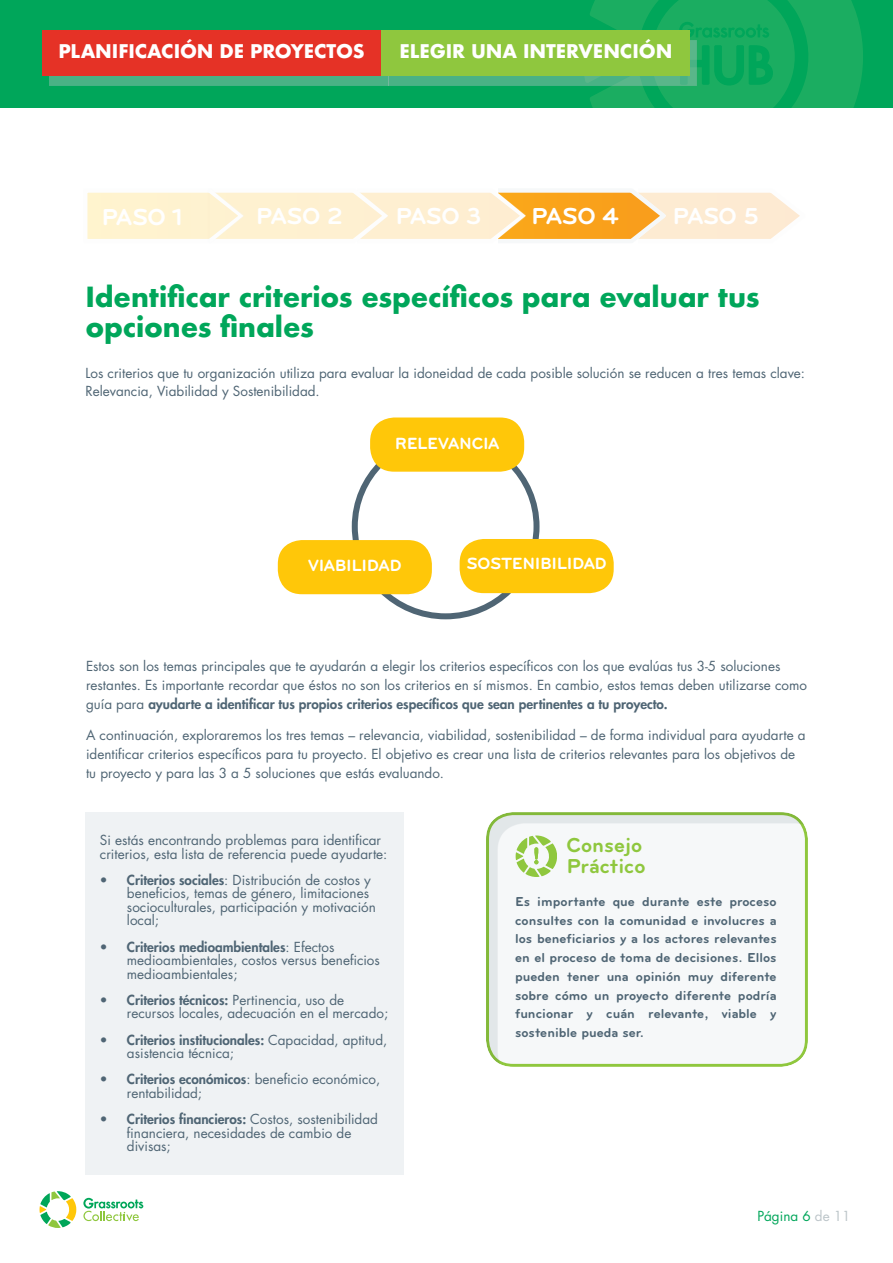
<style>
.page{position:relative;width:893px;height:1263px;background:#fff}
.page>*{position:absolute;margin:0;border:0;box-sizing:border-box;transform-origin:0 0}
.t1{font:700 27px/30px "Futura";letter-spacing:-.005em;color:#00a65a}
.t2{font:700 24px "Bryant";letter-spacing:-.015em;color:#fff}
.t3{font:700 21px/21px "Bryant";color:#8fc73e}
.t4{font:700 18.3px "Futura";letter-spacing:-.005em;color:#fff}
.t5{font:700 16.8px "Bryant";letter-spacing:-.02em;color:#fff}
.t6{font:13.5px/13.5px "Futura";color:#4f6574}
.t7{font:700 13.5px/18.8px "Bryant";color:#4f6574;text-align:justify}
.t8{font:13.5px "Futura";color:#00a65a}
.s1{font-weight:800}
.s2{color:#bcc5c9}
</style>
<div class="page">
<div style="left:85px;top:812px;width:319px;height:362px;background:#eff2f4"></div>
<svg style="left:40px;top:1191px;width:36px;height:37px"></svg>
<svg style="left:83px;top:1198px;width:60px;height:23px"></svg>
<div style="left:352px;top:434px;width:187px;height:185px;border:6px solid #4f6574;border-radius:50%"></div>
<div style="left:370px;top:417px;width:154px;height:55px;background:#ffc709;border-radius:24px"></div>
<svg style="left:87px;top:192px;width:713px;height:47px;background:#fce1b2"></svg>
<div style="left:460px;top:539px;width:154px;height:54px;background:#ffc709;border-radius:24px"></div>
<div style="left:278px;top:540px;width:154px;height:54px;background:#ffc709;border-radius:24px"></div>
<div style="left:486px;top:810px;width:324px;height:258px;background:#bcc5c9;opacity:.3"></div>
<svg style="left:516px;top:835px;width:41px;height:42px"></svg>
<div style="left:0;top:0;width:893px;height:107px;background:#00a65a"></div>
<svg style="left:590px;top:0;width:273px;height:107px"></svg>
<div style="left:49px;top:40px;width:340px;height:46px;background:#bcc5c9;opacity:.4"></div>
<div style="left:43px;top:30px;width:339px;height:45px;background:#e53226"></div>
<div style="left:388px;top:40px;width:309px;height:46px;background:#bcc5c9;opacity:.4"></div>
<div style="left:381px;top:30px;width:309px;height:45px;background:#8fc73e"></div>
<h3 class="t4" style="left:58px;top:38px;width:308px">PLANIFICACIÓN DE PROYECTOS</h3>
<h3 class="t4" style="left:399px;top:38px;width:275px">ELEGIR UNA INTERVENCIÓN</h3>
<h2 class="t2" style="left:101px;top:203px;width:83px">PASO 1</h2>
<h2 class="t2" style="left:256px;top:203px;width:89px">PASO 2</h2>
<h2 class="t2" style="left:395px;top:203px;width:88px">PASO 3</h2>
<h2 class="t2" style="left:531px;top:203px;width:89px">PASO 4</h2>
<h2 class="t2" style="left:672px;top:202px;width:88px">PASO 5</h2>
<h1 class="t1" style="left:85px;top:282px;width:676px">Identificar criterios específicos para evaluar tus opciones finales</h1>
<p class="t6" style="left:85px;top:363px;width:721px;line-height:18.8px">Los criterios que tu organización utiliza para evaluar la idoneidad de cada posible solución se reducen a tres temas clave:<br>Relevancia, Viabilidad y Sostenibilidad.</p>
<p class="t5" style="left:395px;top:434px;width:106px">RELEVANCIA</p>
<p class="t5" style="left:308px;top:556px;width:95px">VIABILIDAD</p>
<p class="t5" style="left:466px;top:554px;width:142px">SOSTENIBILIDAD</p>
<p class="t6" style="left:86px;top:657px;width:722px;line-height:18.8px">Estos son los temas principales que te ayudarán a elegir los criterios específicos con los que evalúas tus 3-5 soluciones restantes. Es importante recordar que éstos no son los criterios en sí mismos. En cambio, estos temas deben utilizarse como guía para <span class="s1">ayudarte a identificar tus propios criterios específicos que sean pertinentes a tu proyecto.</span></p>
<p class="t6" style="left:86px;top:726px;width:721px;line-height:18.8px">A continuación, exploraremos los tres temas – relevancia, viabilidad, sostenibilidad – de forma individual para ayudarte a identificar criterios específicos para tu proyecto. El objetivo es crear una lista de criterios relevantes para los objetivos de tu proyecto y para las 3 a 5 soluciones que estás evaluando.</p>
<p class="t6" style="left:100px;top:833px;width:289px">Si estás encontrando problemas para identificar criterios, esta lista de referencia puede ayudarte:</p>
<p class="t6" style="left:127px;top:873px;width:251px;text-indent:-27px"><span class="s1">• Criterios sociales</span>: Distribución de costos y beneficios, temas de género, limitaciones socioculturales, participación y motivación local;</p>
<p class="t6" style="left:127px;top:940px;width:254px;text-indent:-27px"><span class="s1">• Criterios medioambientales</span>: Efectos medioambientales, costos versus beneficios medioambientales;</p>
<p class="t6" style="left:127px;top:993px;width:263px;text-indent:-27px"><span class="s1">• Criterios técnicos:</span> Pertinencia, uso de recursos locales, adecuación en el mercado;</p>
<p class="t6" style="left:127px;top:1033px;width:262px;text-indent:-27px"><span class="s1">• Criterios institucionales:</span> Capacidad, aptitud, asistencia técnica;</p>
<p class="t6" style="left:127px;top:1073px;width:255px;text-indent:-27px"><span class="s1">• Criterios económicos</span>: beneficio económico, rentabilidad;</p>
<p class="t6" style="left:127px;top:1112px;width:253px;text-indent:-27px"><span class="s1">• Criterios financieros:</span> Costos, sostenibilidad financiera, necesidades de cambio de divisas;</p>
<h3 class="t3" style="left:566px;top:834px;width:81px">Consejo<br>Práctico</h3>
<p class="t7" style="left:515px;top:892px;width:263px">Es importante que durante este proceso consultes con la comunidad e involucres a los beneficiarios y a los actores relevantes en el proceso de toma de decisiones. Ellos pueden tener una opinión muy diferente sobre cómo un proyecto diferente podría funcionar y cuán relevante, viable y sostenible pueda ser.</p>
<p class="t8" style="left:757px;top:1207px;width:95px">Página 6 <span class="s2">de 11</span></p>
</div>
